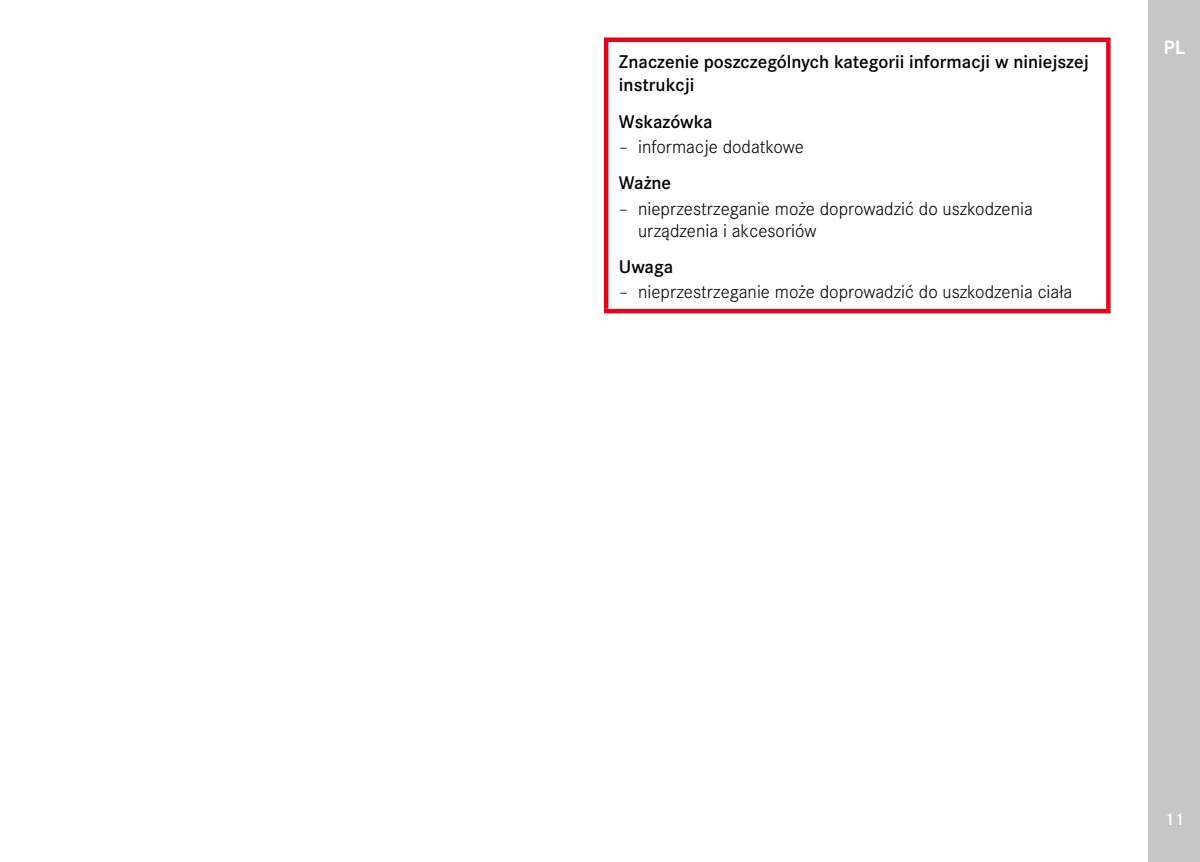
<style>
.page{position:relative;width:1200px;height:862px;background:#fff}
.page>*{position:absolute;margin:0;border:0;box-sizing:border-box;transform-origin:0 0}
.t1{font:700 20.25px "Corporate S";color:#fff}
.t2{font:300 19.12px/22.1px "Corporate S";color:#000}
.t3{font:600 19.12px/23.6px "Corporate S";color:#000}
.t4{font:600 18px "Corporate S";color:#fff}
</style>
<div class="page">
<div style="left:1148px;top:0;width:51px;height:861px;background:#c6c6c6"></div>
<div style="left:603px;top:37px;width:507px;height:5px;background:#e3051b"></div>
<div style="left:603px;top:42px;width:5px;height:267px;background:#e3051b"></div>
<svg style="left:1105px;top:42px;width:5px;height:267px"></svg>
<hr style="left:603px;top:309px;width:507px;height:4px;background:#e3051b">
<p class="t3" style="left:618px;top:48px;width:471px">Znaczenie poszczególnych kategorii informacji w niniejszej instrukcji</p>
<p class="t3" style="left:618px;top:108px;width:95px">Wskazówka</p>
<p class="t2" style="left:618px;top:134px;width:186px">– informacje dodatkowe</p>
<p class="t3" style="left:618px;top:170px;width:54px">Ważne</p>
<p class="t2" style="left:638px;top:196px;width:396px;text-indent:-19px">– nieprzestrzeganie może doprowadzić do uszkodzenia urządzenia i akcesoriów</p>
<p class="t3" style="left:618px;top:253px;width:56px">Uwaga</p>
<p class="t2" style="left:618px;top:280px;width:454px">– nieprzestrzeganie może doprowadzić do uszkodzenia ciała</p>
<p class="t1" style="left:1162px;top:32px;width:23px">PL</p>
<p class="t4" style="left:1163px;top:805px;width:21px">11</p>
</div>
